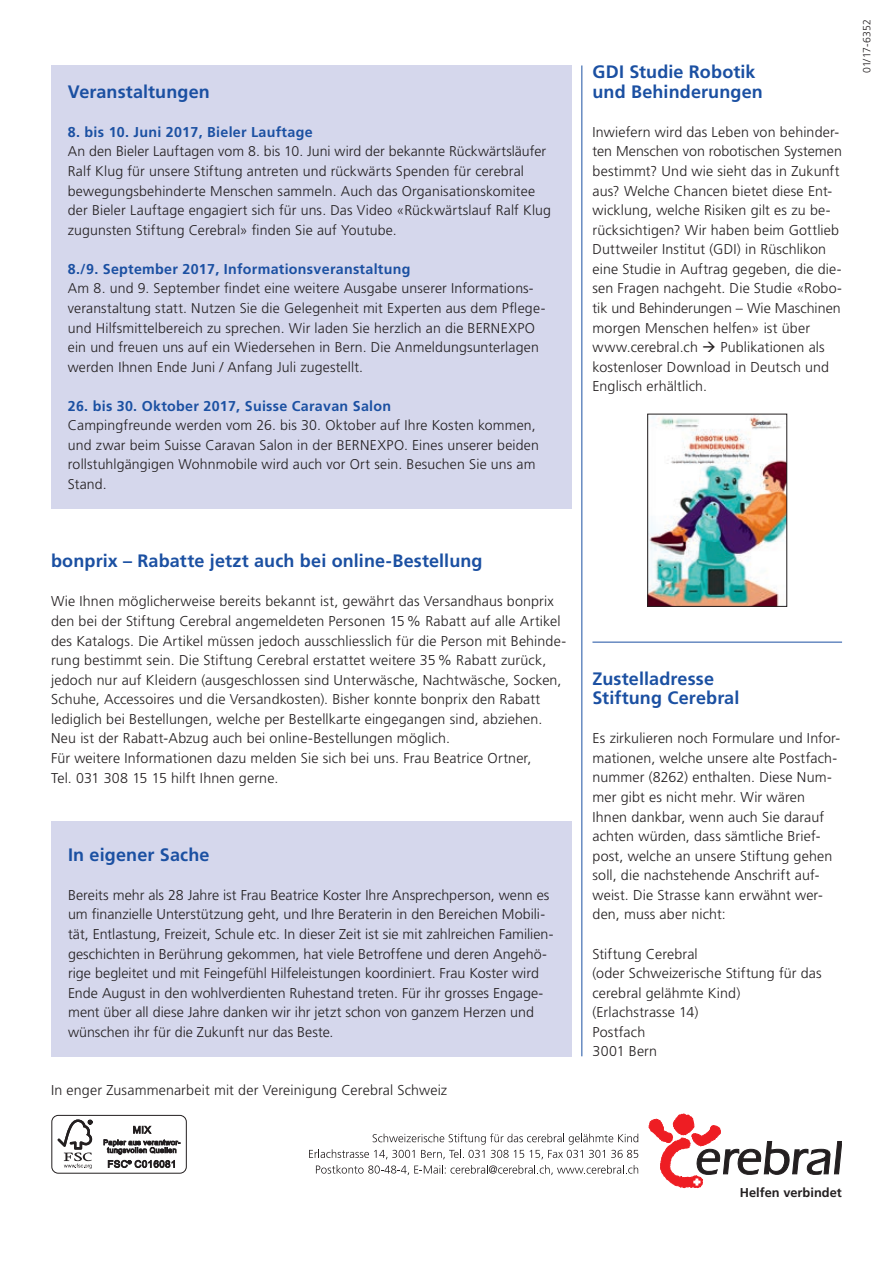
<style>
.page{position:relative;width:893px;height:1263px;background:#fff}
.page>*{position:absolute;margin:0;border:0;box-sizing:border-box;transform-origin:0 0}
.t1{font:700 18px/19.5px "Frutiger LT Std";letter-spacing:.01em;color:#1b50a2}
.t2{font:300 14.25px/19.5px "Frutiger LT Std";letter-spacing:.01em;color:#231f20}
.t3{font:700 14.25px "Frutiger LT Std";letter-spacing:.02em;color:#1b50a2}
.t4{font:300 14.1px/19.5px "Frutiger LT Std";letter-spacing:.01em;color:#231f20}
.t5{font:700 12.9px "Frutiger";color:#231f20}
.t6{font:300 10.5px "Frutiger LT Std";letter-spacing:.005em;color:#231f20}
</style>
<div class="page">
<div style="left:51px;top:821px;width:520px;height:236px;background:#d5d7ec"></div>
<div style="left:51px;top:65px;width:520px;height:444px;background:#d5d7ec"></div>
<img style="left:649px;top:416px;width:136px;height:189px">
<div style="left:647px;top:414px;width:140px;height:193px;border:1px solid #231f20"></div>
<hr style="left:592px;top:642px;width:250px;height:1px;background:#1b50a2">
<hr style="left:581px;top:65px;width:1px;height:991px;background:#1b50a2">
<svg style="left:649px;top:1114px;width:193px;height:74px"></svg>
<svg style="left:309px;top:1133px;width:329px;height:26px"></svg>
<svg style="left:316px;top:1165px;width:322px;height:10px"></svg>
<div style="left:51px;top:1115px;width:136px;height:58px;border:1px solid #231f20;border-radius:7px"></div>
<svg style="left:58px;top:1119px;width:34px;height:49px"></svg>
<svg style="left:104px;top:1125px;width:76px;height:29px"></svg>
<svg style="left:108px;top:1160px;width:67px;height:8px"></svg>
<p class="t1" style="left:68px;top:82px;width:144px">Veranstaltungen</p>
<p class="t3" style="left:68px;top:124px;width:246px">8. bis 10. Juni 2017, Bieler Lauftage</p>
<p class="t4" style="left:68px;top:142px;width:485px">An den Bieler Lauftagen vom 8. bis 10. Juni wird der bekannte Rückwärtsläufer Ralf Klug für unsere Stiftung antreten und rückwärts Spenden für cerebral bewegungsbehinderte Menschen sammeln. Auch das Organisationskomitee der Bieler Lauftage engagiert sich für uns. Das Video «Rückwärtslauf Ralf Klug zugunsten Stiftung Cerebral» finden Sie auf Youtube.</p>
<p class="t3" style="left:68px;top:261px;width:344px">8./9. September 2017, Informationsveranstaltung</p>
<p class="t4" style="left:68px;top:279px;width:479px">Am 8. und 9. September findet eine weitere Ausgabe unserer Informations&shy;veranstaltung statt. Nutzen Sie die Gelegenheit mit Experten aus dem Pflege&shy;und Hilfsmittelbereich zu sprechen. Wir laden Sie herzlich an die BERNEXPO ein und freuen uns auf ein Wiedersehen in Bern. Die Anmeldungsunterlagen werden Ihnen Ende Juni / Anfang Juli zugestellt.</p>
<p class="t3" style="left:68px;top:397px;width:325px">26. bis 30. Oktober 2017, Suisse Caravan Salon</p>
<p class="t4" style="left:68px;top:416px;width:473px">Campingfreunde werden vom 26. bis 30. Oktober auf Ihre Kosten kommen, und zwar beim Suisse Caravan Salon in der BERNEXPO. Eines unserer beiden rollstuhlgängigen Wohnmobile wird auch vor Ort sein. Besuchen Sie uns am Stand.</p>
<p class="t1" style="left:51px;top:551px;width:433px">bonprix – Rabatte jetzt auch bei online-Bestellung</p>
<p class="t2" style="left:51px;top:592px;width:517px">Wie Ihnen möglicherweise bereits bekannt ist, gewährt das Versandhaus bonprix den bei der Stiftung Cerebral angemeldeten Personen 15% Rabatt auf alle Artikel des Katalogs. Die Artikel müssen jedoch ausschliesslich für die Person mit Behinde&shy;rung bestimmt sein. Die Stiftung Cerebral erstattet weitere 35% Rabatt zurück, jedoch nur auf Kleidern (ausgeschlossen sind Unterwäsche, Nachtwäsche, Socken, Schuhe, Accessoires und die Versandkosten). Bisher konnte bonprix den Rabatt lediglich bei Bestellungen, welche per Bestellkarte eingegangen sind, abziehen.<br>Neu ist der Rabatt-Abzug auch bei online-Bestellungen möglich.<br>Für weitere Informationen dazu melden Sie sich bei uns. Frau Beatrice Ortner,<br>Tel. 031 308 15 15 hilft Ihnen gerne.</p>
<p class="t1" style="left:68px;top:845px;width:143px">In eigener Sache</p>
<p class="t2" style="left:68px;top:885px;width:487px">Bereits mehr als 28 Jahre ist Frau Beatrice Koster Ihre Ansprechperson, wenn es um finanzielle Unterstützung geht, und Ihre Beraterin in den Bereichen Mobili&shy;tät, Entlastung, Freizeit, Schule etc. In dieser Zeit ist sie mit zahlreichen Familien&shy;geschichten in Berührung gekommen, hat viele Betroffene und deren Angehö&shy;rige begleitet und mit Feingefühl Hilfeleistungen koordiniert. Frau Koster wird Ende August in den wohlverdienten Ruhestand treten. Für ihr grosses Engage&shy;ment über all diese Jahre danken wir ihr jetzt schon von ganzem Herzen und wünschen ihr für die Zukunft nur das Beste.</p>
<p class="t2" style="left:51px;top:1081px;width:398px">In enger Zusammenarbeit mit der Vereinigung Cerebral Schweiz</p>
<p class="t1" style="left:592px;top:62px;width:172px">GDI Studie Robotik und Behinderungen</p>
<p class="t2" style="left:592px;top:122px;width:251px">Inwiefern wird das Leben von behinder&shy;ten Menschen von robotischen Systemen bestimmt? Und wie sieht das in Zukunft aus? Welche Chancen bietet diese Ent&shy;wicklung, welche Risiken gilt es zu be&shy;rücksichtigen? Wir haben beim Gottlieb Duttweiler Institut (GDI) in Rüschlikon eine Studie in Auftrag gegeben, die die&shy;sen Fragen nachgeht. Die Studie «Robo&shy;tik und Behinderungen – Wie Maschinen morgen Menschen helfen» ist über www.cerebral.ch → Publikationen als kostenloser Download in Deutsch und Englisch erhältlich.</p>
<p class="t6" style="left:861px;top:73px;width:55px;rotate:-90deg">01/17-6352</p>
<p class="t1" style="left:592px;top:669px;width:148px">Zustelladresse<br>Stiftung Cerebral</p>
<p class="t2" style="left:592px;top:729px;width:249px">Es zirkulieren noch Formulare und Infor&shy;mationen, welche unsere alte Postfach&shy;nummer (8262) enthalten. Diese Num&shy;mer gibt es nicht mehr. Wir wären Ihnen dankbar, wenn auch Sie darauf achten würden, dass sämtliche Brief&shy;post, welche an unsere Stiftung gehen soll, die nachstehende Anschrift auf&shy;weist. Die Strasse kann erwähnt wer&shy;den, muss aber nicht:</p>
<p class="t2" style="left:592px;top:944px;width:231px">Stiftung Cerebral<br>(oder Schweizerische Stiftung für das cerebral gelähmte Kind) (Erlachstrasse 14)<br>Postfach<br>3001 Bern</p>
<p class="t5" style="left:740px;top:1185px;width:103px">Helfen verbindet</p>
</div>
